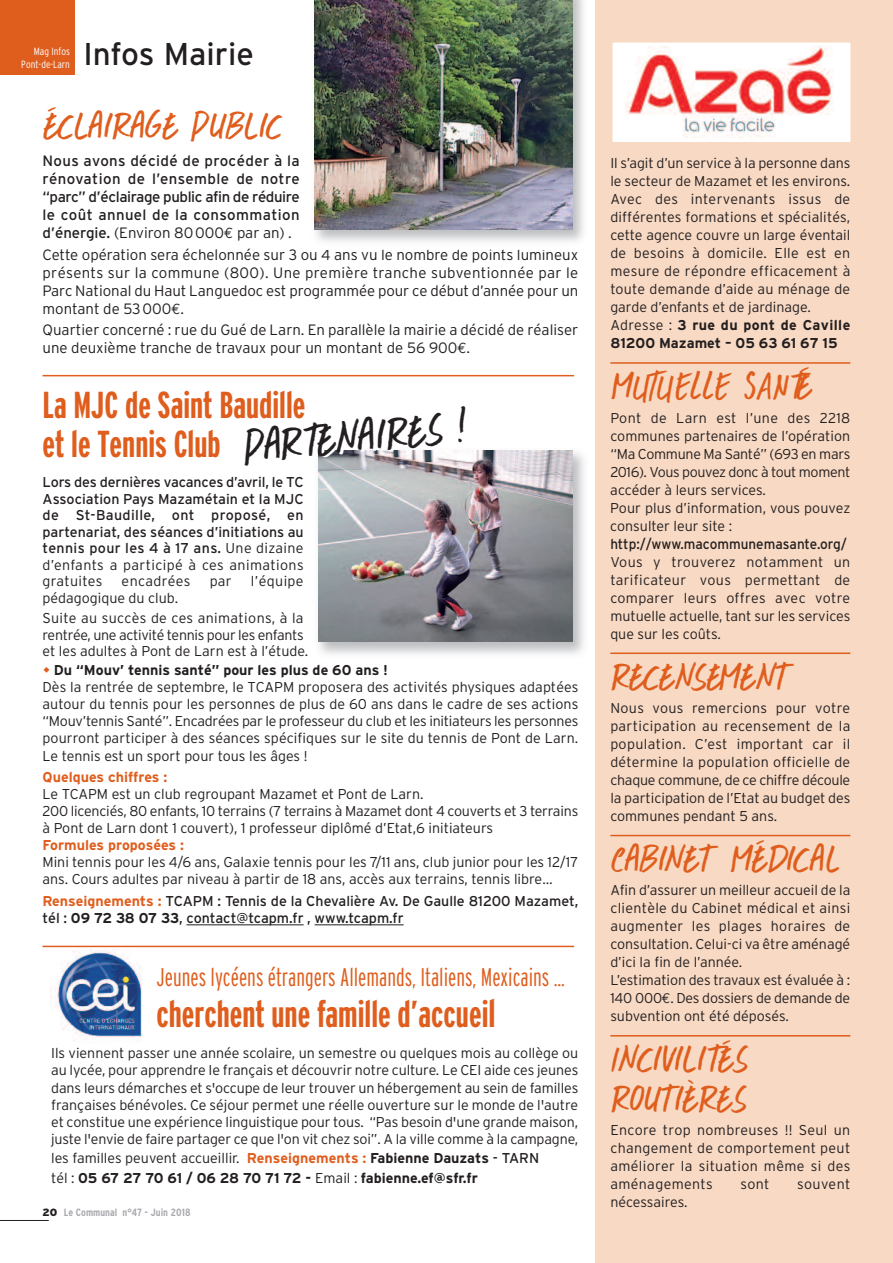
<style>
.page{position:relative;width:893px;height:1263px;background:#fff}
.page>*{position:absolute;margin:0;border:0;box-sizing:border-box;transform-origin:0 0}
.t1{font:44.4px "DK Double Quick";color:#231f20}
.t2{font:37.5px/39px "Interstate Bold Compressed";color:#df5e1e}
.t3{font:37.5px/39.8px "DK Double Quick";letter-spacing:-.07em;color:#df5e1e}
.t4{font:37.5px "DK Double Quick";letter-spacing:-.03em;color:#df5e1e}
.t5{font:37.5px "DK Double Quick";letter-spacing:-.09em;color:#df5e1e}
.t6{font:31.5px "Interstate";color:#231f20}
.t7{font:25.5px "Interstate Light Compressed";color:#df5e1e}
.t8{font:300 15px/18px "Interstate";color:#231f20;text-align:justify}
.t9{font:15px/18px "Interstate";letter-spacing:.015em;color:#231f20;text-align:justify}
.t10{font:300 14.25px/18px "Interstate";color:#231f20}
.t11{font:14.25px/16.5px "Interstate";color:#231f20;text-align:justify}
.t12{font:700 14.25px/20.4px "Interstate";color:#231f20}
.t13{font:300 14.25px/16.5px "Interstate";letter-spacing:-.02em;color:#231f20}
.t14{font:700 14.25px "Interstate";color:#df5e1e}
.t15{font:14.25px "Interstate";color:#231f20;scale:.95 1}
.t16{font:300 14.25px "Interstate";letter-spacing:.025em;color:#231f20}
.t17{font:700 condensed 10.5px "Interstate";color:#a8a9ad}
.t18{font:300 condensed 10.5px/13.5px "Interstate";color:#fff;text-align:right}
.s1{font-weight:300}
.s2{font-family:"Euro Mono"}
.s3{font-family:"Euro Mono";font-weight:400}
.s4{font-weight:700;color:#df5e1e}
.s5{font-weight:700}
.s6{font-size:39px}
.s7{color:#df5e1e}
.s8{font-weight:400}
.s9{font-weight:900;font-stretch:normal;color:#231f20}
</style>
<div class="page">
<hr style="left:0;top:1220px;width:49px;height:1px;background:#231f20">
<div style="left:0;top:0;width:74px;height:74px;background:#df5e1e"></div>
<div style="left:595px;top:0;width:298px;height:1263px;background:#f8d9c3"></div>
<hr style="left:610px;top:362px;width:240px;height:2px;background:#df5e1e">
<hr style="left:610px;top:652px;width:240px;height:2px;background:#df5e1e">
<hr style="left:610px;top:835px;width:240px;height:1px;background:#df5e1e">
<hr style="left:610px;top:1035px;width:240px;height:1px;background:#df5e1e">
<img style="left:616px;top:46px;width:231px;height:93px">
<div style="left:613px;top:43px;width:237px;height:99px;border:2px solid #fff"></div>
<img style="left:314px;top:0;width:270px;height:242px">
<img style="left:315px;top:0;width:258px;height:230px">
<hr style="left:187px;top:924px;width:117px;height:1px;background:#231f20">
<hr style="left:315px;top:924px;width:89px;height:1px;background:#231f20">
<img style="left:318px;top:450px;width:266px;height:204px">
<img style="left:319px;top:450px;width:254px;height:192px">
<hr style="left:43px;top:375px;width:531px;height:1px;background:#df5e1e">
<hr style="left:43px;top:946px;width:531px;height:1px;background:#df5e1e">
<img style="left:51px;top:949px;width:92px;height:92px">
<p class="t18" style="left:21px;top:45px;width:50px">Mag Infos<br>Pont-de-Larn</p>
<h3 class="t6" style="left:84px;top:35px;width:172px">Infos Mairie</h3>
<h2 class="t3" style="left:43px;top:104px;width:242px">ÉCLAIRAGE PUBLIC</h2>
<p class="t9" style="left:43px;top:152px;width:259px">Nous avons décidé de procéder à la rénovation de l’ensemble de notre “parc” d’éclairage public afin de réduire le coût annuel de la consommation d’énergie. <span class="s1">(Environ 80000</span><span class="s2">€</span> <span class="s1">par an) .</span></p>
<p class="t8" style="left:43px;top:246px;width:537px">Cette opération sera échelonnée sur 3 ou 4 ans vu le nombre de points lumineux présents sur la commune (800). Une première tranche subventionnée par le Parc National du Haut Languedoc est programmée pour ce début d’année pour un montant de 53000<span class="s3">€</span>.</p>
<p class="t8" style="left:43px;top:321px;width:537px">Quartier concerné : rue du Gué de Larn. En parallèle la mairie a décidé de réaliser une deuxième tranche de travaux pour un montant de 56 900<span class="s3">€</span>.</p>
<h2 class="t2" style="left:43px;top:389px;width:264px">La MJC de Saint Baudille et le Tennis Club</h2>
<p class="t11" style="left:43px;top:474px;width:263px">Lors des dernières vacances d’avril, le TC Association Pays Mazamétain et la MJC de St-Baudille, ont proposé, en partenariat, des séances d’initiations au tennis pour les 4 à 17 ans. <span class="s1">Une dizaine d’enfants a participé à ces animations gratuites</span></p>
<h1 class="t1" style="left:239px;top:417px;width:229px;rotate:-5deg">PARTENAIRES !</h1>
<p class="t16" style="left:122px;top:573px;width:70px">encadrées</p>
<p class="t10" style="left:210px;top:572px;width:24px">par</p>
<p class="t10" style="left:251px;top:572px;width:54px">l’équipe</p>
<p class="t10" style="left:43px;top:587px;width:263px;line-height:20.7px">pédagogique du club.<br>Suite au succès de ces animations, à la</p>
<p class="t13" style="left:43px;top:627px;width:267px">rentrée, une activité tennis pour les enfants et les adultes à Pont de Larn est à l’étude.</p>
<p class="t12" style="left:54px;top:660px;width:336px">Du “Mouv’ tennis santé” pour les plus de 60 ans !</p>
<p class="t10" style="left:43px;top:679px;width:537px;line-height:17.1px;text-align:justify">Dès la rentrée de septembre, le TCAPM proposera des activités physiques adaptées autour du tennis pour les personnes de plus de 60 ans dans le cadre de ses actions “Mouv’tennis Santé”. Encadrées par le professeur du club et les initiateurs les personnes pourront participer à des séances spécifiques sur le site du tennis de Pont de Larn.<br>Le tennis est un sport pour tous les âges !</p>
<p class="t14" style="left:43px;top:769px;width:126px">Quelques chiffres :</p>
<p class="t10" style="left:43px;top:785px;width:537px;line-height:17.1px">Le TCAPM est un club regroupant Mazamet et Pont de Larn.<br>200 licenciés, 80 enfants, 10 terrains (7 terrains à Mazamet dont 4 couverts et 3 terrains à Pont de Larn dont 1 couvert), 1 professeur diplômé d’Etat,6 initiateurs</p>
<p class="t14" style="left:43px;top:837px;width:143px">Formules proposées :</p>
<p class="t10" style="left:43px;top:854px;width:537px;line-height:17.1px">Mini tennis pour les 4/6 ans, Galaxie tennis pour les 7/11 ans, club junior pour les 12/17 ans. Cours adultes par niveau à partir de 18 ans, accès aux terrains, tennis libre…</p>
<p class="t11" style="left:43px;top:892px;width:537px;line-height:17.1px"><span class="s4">Renseignements :</span> TCAPM : Tennis de la Chevalière Av. De Gaulle 81200 Mazamet, tél : <span class="s5">09 72 38 07 33</span>, contact@tcapm.fr , www.tcapm.fr</p>
<h3 class="t7" style="left:156px;top:968px;width:410px">Jeunes lycéens étrangers Allemands, Italiens, Mexicains ...</h3>
<h2 class="t2" style="left:156px;top:997px;width:341px">cherchent une famille d’accuei<span class="s6">l</span></h2>
<p class="t10" style="left:51px;top:1045px;width:529px;line-height:17.1px;text-align:justify">Ils viennent passer une année scolaire, un semestre ou quelques mois au collège ou au lycée, pour apprendre Ie français et découvrir notre culture. Le CEI aide ces jeunes dans leurs démarches et s'occupe de leur trouver un hébergement au sein de familles françaises bénévoles. Ce séjour permet une réelle ouverture sur le monde de l'autre et constitue une expérience linguistique pour tous. “Pas besoin d'une grande maison, juste l'envie de faire partager ce que l'on vit chez soi”. A la ville comme à la campagne,</p>
<p class="t12" style="left:51px;top:1147px;width:490px"><span class="s1">les familles peuvent accueillir.</span> <span class="s7">Renseignements :</span> Fabienne Dauzats <span class="s8">- TARN </span><span class="s1">tél :</span> 05 67 27 70 61 / 06 28 70 71 72 - <span class="s1">Email :</span> fabienne.ef@sfr.fr</p>
<p class="t17" style="left:43px;top:1209px;width:150px"><span class="s9">20</span> Le Communal n°47 - Juin 2018</p>
<p class="t10" style="left:610px;top:154px;width:242px">Il s’agit d’un service à la personne dans le secteur de Mazamet et les environs.<br>Avec des intervenants issus de différentes formations et spécialités, cette agence couvre un large éventail de besoins à domicile. Elle est en mesure de répondre efficacement à toute demande d’aide au ménage de garde d’enfants et de jardinage.<br>Adresse : <span class="s5">3 rue du pont de Caville 81200 Mazamet – 05 63 61 67 15</span></p>
<h2 class="t4" style="left:610px;top:361px;width:205px">MUTUELLE SANTÉ</h2>
<p class="t10" style="left:610px;top:409px;width:242px">Pont de Larn est l’une des 2218 communes partenaires de l’opération “Ma Commune Ma Santé” (693 en mars<br>2016). Vous pouvez donc à tout moment accéder à leurs services.<br>Pour plus d’information, vous pouvez consulter leur site :</p>
<p class="t15" style="left:610px;top:535px;width:250px">http://www.macommunemasante.org/</p>
<p class="t10" style="left:610px;top:553px;width:242px;text-align:justify">Vous y trouverez notamment un tarificateur vous permettant de comparer leurs offres avec votre mutuelle actuelle, tant sur les services que sur les coûts.</p>
<h2 class="t5" style="left:610px;top:651px;width:187px">RECENSEMENT</h2>
<p class="t10" style="left:610px;top:699px;width:242px;text-align:justify">Nous vous remercions pour votre participation au recensement de la population. C’est important car il détermine la population officielle de chaque commune, de ce chiffre découle la participation de l’Etat au budget des communes pendant 5 ans.</p>
<h2 class="t3" style="left:610px;top:837px;width:231px">CABINET MÉDICAL</h2>
<p class="t10" style="left:610px;top:881px;width:242px">Afin d’assurer un meilleur accueil de la clientèle du Cabinet médical et ainsi augmenter les plages horaires de consultation. Celui-ci va être aménagé d’ici la fin de l’année.<br>L’estimation des travaux est évaluée à :<br>140 000<span class="s3">€</span>. Des dossiers de demande de subvention ont été déposés.</p>
<h2 class="t3" style="left:610px;top:1037px;width:140px">INCIVILITÉS<br>ROUTIÈRES</h2>
<p class="t10" style="left:610px;top:1121px;width:242px;text-align:justify">Encore trop nombreuses !! Seul un changement de comportement peut améliorer la situation même si des aménagements</p>
<p class="t10" style="left:741px;top:1175px;width:30px">sont</p>
<p class="t16" style="left:797px;top:1176px;width:55px">souvent</p>
<p class="t10" style="left:610px;top:1193px;width:79px">nécessaires.</p>
</div>
